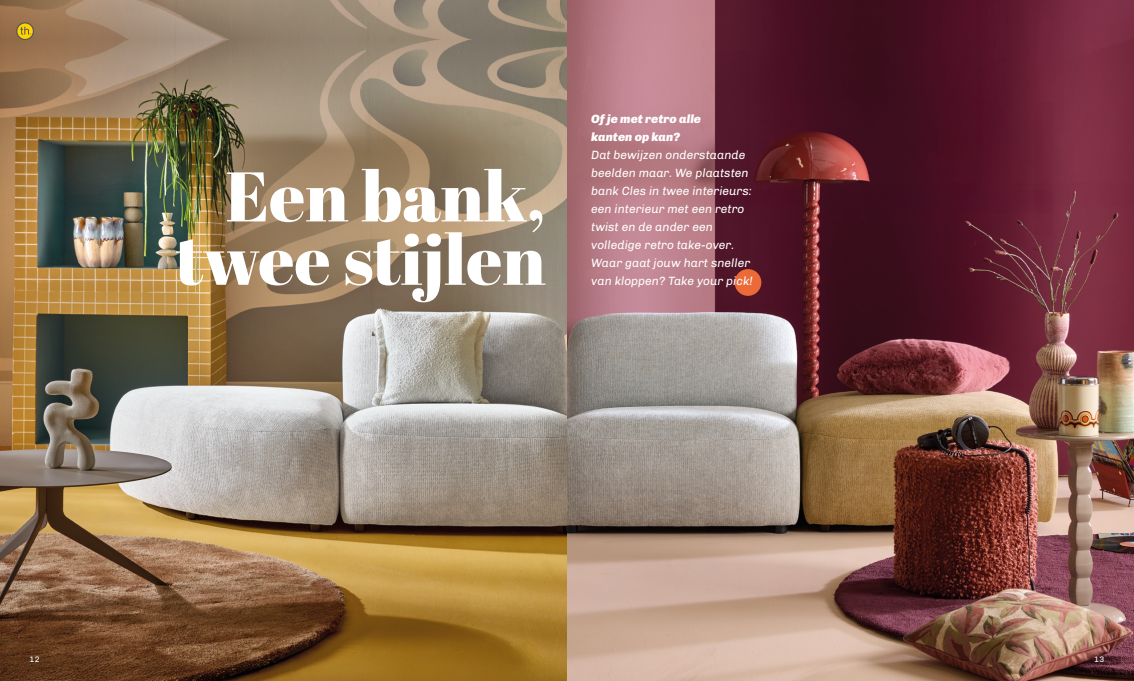
<style>
.page{position:relative;width:1134px;height:681px;background:#fff}
.page>*{position:absolute;margin:0;border:0;box-sizing:border-box;transform-origin:0 0}
.t1{font:70px/63.3px "Abril Fatface";color:#fff;text-align:right}
.t2{font:italic 12px/18px "Chivo";color:#fff}
.t3{font:italic 900 12px/18px "Chivo";color:#fff}
.t4{font:8px "Chivo";color:#fff}
</style>
<div class="page">
<img style="left:0;top:0;width:1134px;height:680px">
<svg style="left:16px;top:22px;width:18px;height:18px"></svg>
<svg style="left:17px;top:23px;width:16px;height:16px"></svg>
<svg style="left:20px;top:27px;width:11px;height:8px"></svg>
<div style="left:735px;top:269px;width:26px;height:27px;background:#eb6a37;border-radius:50%"></div>
<h1 class="t1" style="left:176px;top:163px;width:371px">Een bank, twee stijlen</h1>
<p class="t3" style="left:591px;top:109px;width:111px">Of je met retro alle kanten op kan?</p>
<p class="t2" style="left:591px;top:145px;width:163px">Dat bewijzen onderstaande beelden maar. We plaatsten bank Cles in twee interieurs: een interieur met een retro twist en de ander een volledige retro take-over.<br>Waar gaat jouw hart sneller van kloppen? Take your pick!</p>
<p class="t4" style="left:30px;top:653px;width:12px">12</p>
<p class="t4" style="left:1094px;top:653px;width:12px">13</p>
</div>
